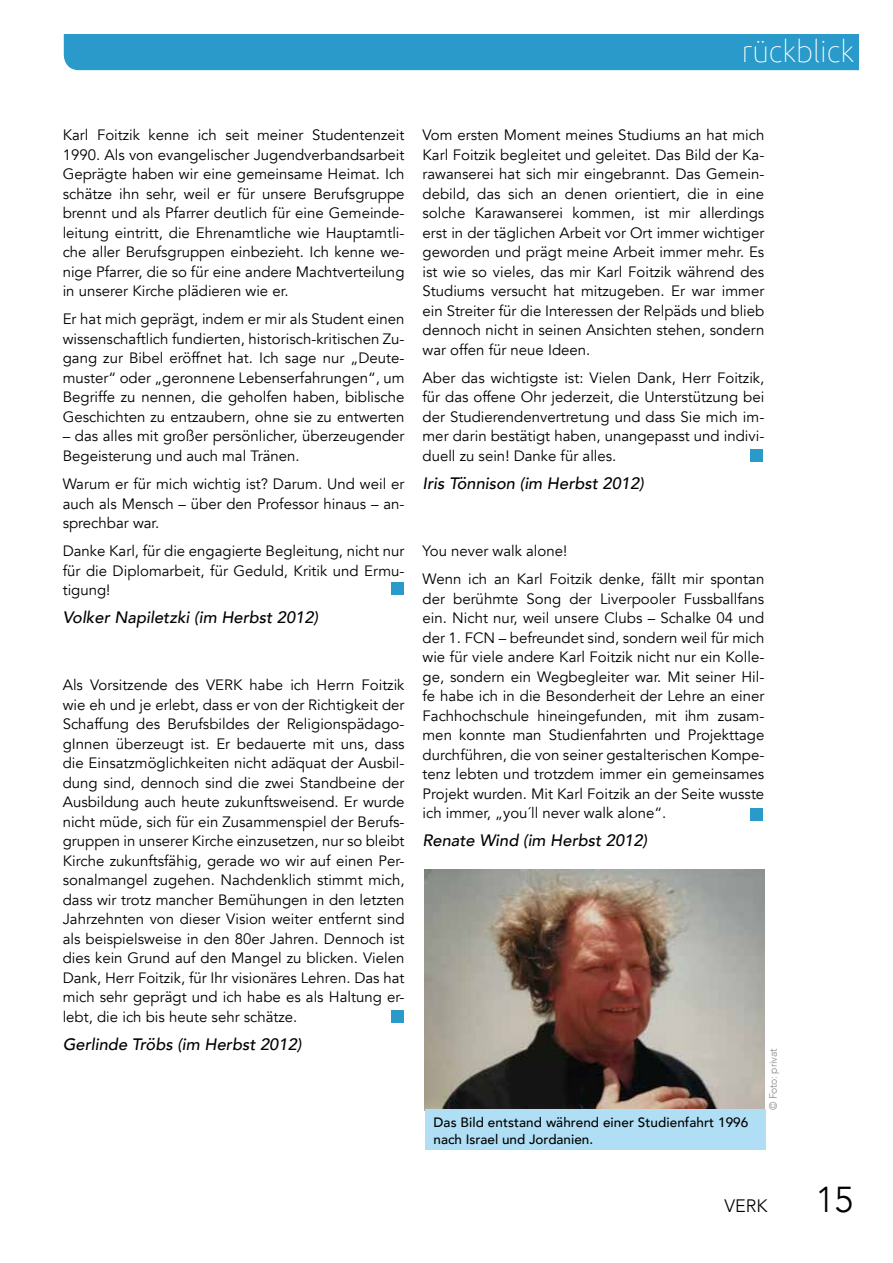
<style>
.page{position:relative;width:893px;height:1263px;background:#fff}
.page>*{position:absolute;margin:0;border:0;box-sizing:border-box;transform-origin:0 0}
.t1{font:300 36px "Avenir";color:#000}
.t2{font:100 30px "Ubuntu";color:#fff}
.t3{font:300 18px "Avenir";color:#000}
.t4{font:italic 500 16.5px "Avenir";color:#000}
.t5{font:15px/19.5px "Avenir";color:#000;text-align:justify}
.t6{font:500 13.5px/16.5px "Avenir";letter-spacing:.005em;color:#000}
.t7{font:300 10.5px "Avenir";letter-spacing:-.025em;color:#87888a}
</style>
<div class="page">
<div style="left:64px;top:34px;width:795px;height:36px;background:#299aca"></div>
<img style="left:425px;top:870px;width:340px;height:240px">
<div style="left:425px;top:1110px;width:340px;height:40px;background:#b0dff5"></div>
<div style="left:391px;top:583px;width:13px;height:12px;background:#299aca"></div>
<div style="left:750px;top:449px;width:13px;height:12px;background:#299aca"></div>
<div style="left:750px;top:808px;width:12px;height:13px;background:#299aca"></div>
<div style="left:391px;top:1010px;width:13px;height:13px;background:#299aca"></div>
<h2 class="t2" style="left:742px;top:31px;width:114px">rückblick</h2>
<p class="t5" style="left:63px;top:126px;width:343px">Karl Foitzik kenne ich seit meiner Studentenzeit 1990. Als von evangelischer Jugendverbandsarbeit Geprägte haben wir eine gemeinsame Heimat. Ich schätze ihn sehr, weil er für unsere Berufsgruppe brennt und als Pfarrer deutlich für eine Gemeinde&shy;leitung eintritt, die Ehrenamtliche wie Hauptamtli&shy;che aller Berufsgruppen einbezieht. Ich kenne we&shy;nige Pfarrer, die so für eine andere Machtverteilung in unserer Kirche plädieren wie er.</p>
<p class="t5" style="left:63px;top:310px;width:343px">Er hat mich geprägt, indem er mir als Student einen wissenschaftlich fundierten, historisch-kritischen Zu&shy;gang zur Bibel eröffnet hat. Ich sage nur „Deute&shy;muster“ oder „geronnene Lebenserfahrungen“, um Begriffe zu nennen, die geholfen haben, biblische Geschichten zu entzaubern, ohne sie zu entwerten</p>
<p class="t5" style="left:63px;top:427px;width:343px">– das alles mit großer persönlicher, überzeugender<br>Begeisterung und auch mal Tränen.</p>
<p class="t5" style="left:63px;top:474px;width:343px">Warum er für mich wichtig ist? Darum. Und weil er auch als Mensch – über den Professor hinaus – an&shy;sprechbar war.</p>
<p class="t5" style="left:63px;top:541px;width:343px">Danke Karl, für die engagierte Begleitung, nicht nur für die Diplomarbeit, für Geduld, Kritik und Ermu&shy;tigung!</p>
<p class="t4" style="left:63px;top:607px;width:257px">Volker Napiletzki (im Herbst 2012)</p>
<p class="t5" style="left:63px;top:675px;width:343px">Als Vorsitzende des VERK habe ich Herrn Foitzik wie eh und je erlebt, dass er von der Richtigkeit der Schaffung des Berufsbildes der Religionspädago&shy;gInnen überzeugt ist. Er bedauerte mit uns, dass die Einsatzmöglichkeiten nicht adäquat der Ausbil&shy;dung sind, dennoch sind die zwei Standbeine der Ausbildung auch heute zukunftsweisend. Er wurde nicht müde, sich für ein Zusammenspiel der Berufs&shy;gruppen in unserer Kirche einzusetzen, nur so bleibt Kirche zukunftsfähig, gerade wo wir auf einen Per&shy;sonalmangel zugehen. Nachdenklich stimmt mich, dass wir trotz mancher Bemühungen in den letzten Jahrzehnten von dieser Vision weiter entfernt sind als beispielsweise in den 80er Jahren. Dennoch ist dies kein Grund auf den Mangel zu blicken. Vielen Dank, Herr Foitzik, für Ihr visionäres Lehren. Das hat mich sehr geprägt und ich habe es als Haltung er&shy;lebt, die ich bis heute sehr schätze.</p>
<p class="t4" style="left:63px;top:1034px;width:240px">Gerlinde Tröbs (im Herbst 2012)</p>
<p class="t5" style="left:423px;top:126px;width:343px">Vom ersten Moment meines Studiums an hat mich Karl Foitzik begleitet und geleitet. Das Bild der Ka&shy;rawanserei hat sich mir eingebrannt. Das Gemein&shy;debild, das sich an denen orientiert, die in eine solche Karawanserei kommen, ist mir allerdings erst in der täglichen Arbeit vor Ort immer wichtiger geworden und prägt meine Arbeit immer mehr. Es ist wie so vieles, das mir Karl Foitzik während des Studiums versucht hat mitzugeben. Er war immer ein Streiter für die Interessen der Relpäds und blieb dennoch nicht in seinen Ansichten stehen, sondern war offen für neue Ideen.</p>
<p class="t5" style="left:423px;top:368px;width:343px">Aber das wichtigste ist: Vielen Dank, Herr Foitzik, für das offene Ohr jederzeit, die Unterstützung bei der Studierendenvertretung und dass Sie mich im&shy;mer darin bestätigt haben, unangepasst und indivi&shy;duell zu sein! Danke für alles.</p>
<p class="t4" style="left:423px;top:473px;width:223px">Iris Tönnison (im Herbst 2012)</p>
<p class="t5" style="left:423px;top:537px;width:343px;line-height:28px">You never walk alone!<br>Wenn ich an Karl Foitzik denke, fällt mir spontan</p>
<p class="t5" style="left:423px;top:589px;width:343px">der berühmte Song der Liverpooler Fussballfans ein. Nicht nur, weil unsere Clubs – Schalke 04 und der 1. FCN – befreundet sind, sondern weil für mich wie für viele andere Karl Foitzik nicht nur ein Kolle&shy;ge, sondern ein Wegbegleiter war. Mit seiner Hil&shy;fe habe ich in die Besonderheit der Lehre an einer Fachhochschule hineingefunden, mit ihm zusam&shy;men konnte man Studienfahrten und Projekttage durchführen, die von seiner gestalterischen Kompe&shy;tenz lebten und trotzdem immer ein gemeinsames Projekt wurden. Mit Karl Foitzik an der Seite wusste ich immer, „you´ll never walk alone“.</p>
<p class="t4" style="left:423px;top:830px;width:226px">Renate Wind (im Herbst 2012)</p>
<p class="t6" style="left:433px;top:1114px;width:316px">Das Bild entstand während einer Studienfahrt 1996 nach Israel und Jordanien.</p>
<p class="t7" style="left:767px;top:1110px;width:63px;rotate:-90deg">© Foto: privat</p>
<p class="t3" style="left:724px;top:1195px;width:45px">VERK</p>
<h1 class="t1" style="left:816px;top:1179px;width:39px">15</h1>
</div>
